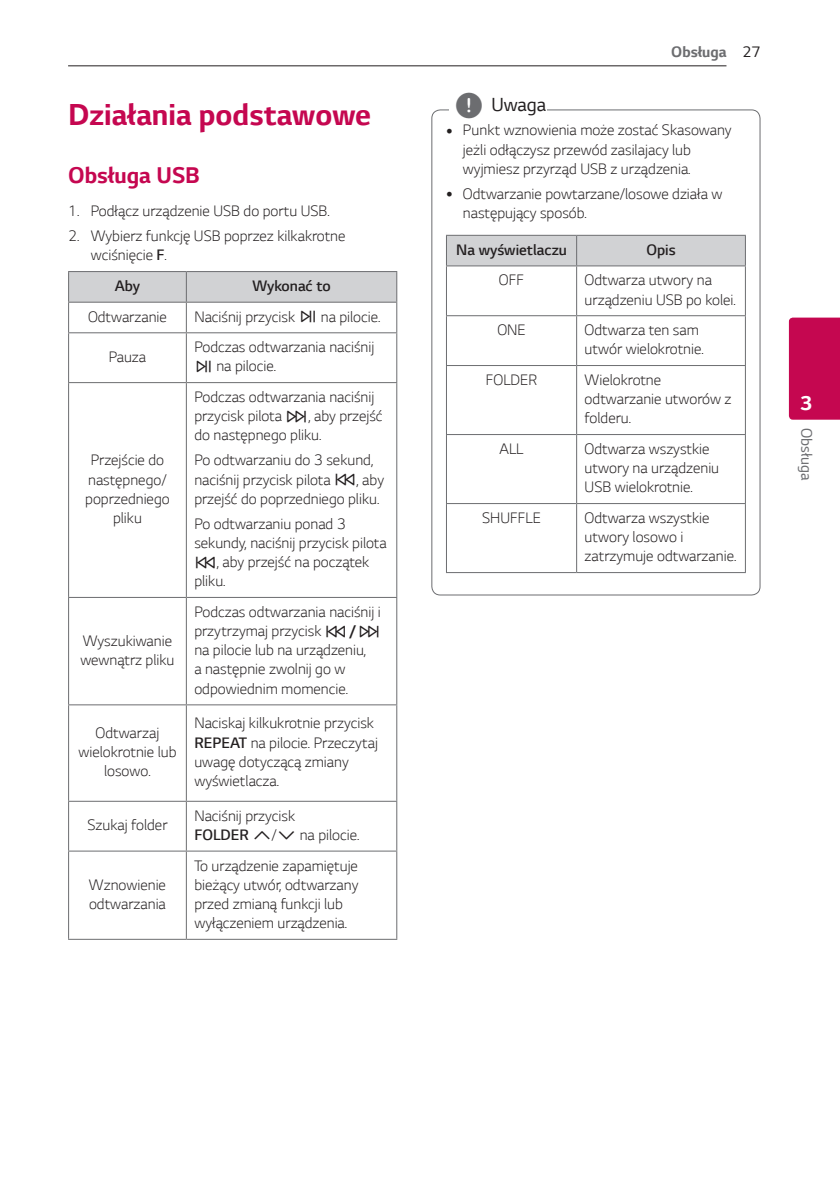
<style>
.page{position:relative;width:840px;height:1191px;background:#fff}
.page>*{position:absolute;margin:0;border:0;box-sizing:border-box;transform-origin:0 0}
.t1{font:700 32px "LG Smart";color:#c50750}
.t2{font:700 24px "LG Smart";color:#c50750}
.t3{font:700 21px "LG Smart";color:#fff}
.t4{font:20px "LG Smart";color:#231f20}
.t5{font:300 16px/19.2px "LG Smart";color:#231f20}
.t6{font:300 16px "LG Smart";color:#231f20}
.t7{font:700 16px "LG Smart";color:#6c6d70}
.t8{font:16px "LG Smart";color:#6c6d70}
.s1{font-style:inherit}
.s2{font-family:"UPSYS Font 2017 Basic";font-weight:400}
.s3{font-family:"UPSYS Common";font-weight:400}
.s4{font-family:"UPSYS Common";font-size:30px;color:#6c6d70}
.s5{font-weight:400;color:#231f20}
</style>
<div class="page">
<hr style="left:68px;top:65px;width:658px;height:1px;background:#231f20">
<div style="left:788px;top:317px;width:51px;height:103px;background:#c50750"></div>
<svg style="left:68px;top:271px;width:329px;height:61px"></svg>
<hr style="left:68px;top:332px;width:118px;height:1px;background:#6c6d70">
<hr style="left:68px;top:333px;width:1px;height:49px;background:#6c6d70">
<hr style="left:186px;top:332px;width:211px;height:1px;background:#6c6d70">
<hr style="left:186px;top:333px;width:1px;height:49px;background:#6c6d70">
<hr style="left:396px;top:333px;width:1px;height:49px;background:#6c6d70">
<hr style="left:68px;top:382px;width:118px;height:1px;background:#6c6d70">
<hr style="left:68px;top:383px;width:1px;height:214px;background:#6c6d70">
<hr style="left:186px;top:382px;width:211px;height:1px;background:#6c6d70">
<hr style="left:186px;top:383px;width:1px;height:214px;background:#6c6d70">
<hr style="left:396px;top:383px;width:1px;height:214px;background:#6c6d70">
<hr style="left:68px;top:598px;width:1px;height:106px;background:#6c6d70">
<hr style="left:186px;top:598px;width:1px;height:106px;background:#6c6d70">
<hr style="left:396px;top:598px;width:1px;height:106px;background:#6c6d70">
<hr style="left:68px;top:705px;width:1px;height:95px;background:#6c6d70">
<hr style="left:186px;top:705px;width:1px;height:95px;background:#6c6d70">
<hr style="left:396px;top:705px;width:1px;height:95px;background:#6c6d70">
<hr style="left:68px;top:801px;width:1px;height:49px;background:#6c6d70">
<hr style="left:186px;top:801px;width:1px;height:49px;background:#6c6d70">
<hr style="left:396px;top:801px;width:1px;height:49px;background:#6c6d70">
<hr style="left:68px;top:851px;width:1px;height:87px;background:#6c6d70">
<hr style="left:186px;top:851px;width:1px;height:87px;background:#6c6d70">
<hr style="left:396px;top:851px;width:1px;height:87px;background:#6c6d70">
<hr style="left:186px;top:302px;width:211px;height:1px;background:#6c6d70">
<hr style="left:68px;top:597px;width:118px;height:1px;background:#6c6d70">
<hr style="left:68px;top:704px;width:118px;height:1px;background:#6c6d70">
<hr style="left:68px;top:800px;width:118px;height:1px;background:#6c6d70">
<hr style="left:68px;top:850px;width:118px;height:1px;background:#6c6d70">
<hr style="left:186px;top:597px;width:211px;height:1px;background:#6c6d70">
<hr style="left:186px;top:704px;width:211px;height:1px;background:#6c6d70">
<hr style="left:186px;top:800px;width:211px;height:1px;background:#6c6d70">
<hr style="left:186px;top:850px;width:211px;height:1px;background:#6c6d70">
<hr style="left:68px;top:938px;width:118px;height:1px;background:#6c6d70">
<hr style="left:186px;top:938px;width:211px;height:1px;background:#6c6d70">
<svg style="left:446px;top:266px;width:298px;height:306px"></svg>
<hr style="left:445px;top:315px;width:131px;height:1px;background:#6c6d70">
<hr style="left:445px;top:365px;width:131px;height:1px;background:#6c6d70">
<hr style="left:445px;top:434px;width:131px;height:1px;background:#6c6d70">
<hr style="left:445px;top:503px;width:131px;height:1px;background:#6c6d70">
<hr style="left:445px;top:572px;width:131px;height:1px;background:#6c6d70">
<div style="left:446px;top:235px;width:299px;height:31px;background:#d1d2d4"></div>
<hr style="left:445px;top:266px;width:1px;height:49px;background:#6c6d70">
<hr style="left:576px;top:266px;width:1px;height:49px;background:#6c6d70">
<hr style="left:744px;top:266px;width:1px;height:49px;background:#6c6d70">
<hr style="left:445px;top:316px;width:1px;height:49px;background:#6c6d70">
<hr style="left:576px;top:316px;width:1px;height:49px;background:#6c6d70">
<hr style="left:744px;top:316px;width:1px;height:49px;background:#6c6d70">
<hr style="left:445px;top:366px;width:1px;height:68px;background:#6c6d70">
<hr style="left:576px;top:366px;width:1px;height:68px;background:#6c6d70">
<hr style="left:744px;top:366px;width:1px;height:68px;background:#6c6d70">
<hr style="left:445px;top:435px;width:1px;height:68px;background:#6c6d70">
<hr style="left:576px;top:435px;width:1px;height:68px;background:#6c6d70">
<hr style="left:744px;top:435px;width:1px;height:68px;background:#6c6d70">
<hr style="left:445px;top:504px;width:1px;height:68px;background:#6c6d70">
<hr style="left:576px;top:504px;width:1px;height:68px;background:#6c6d70">
<hr style="left:744px;top:504px;width:1px;height:68px;background:#6c6d70">
<hr style="left:576px;top:265px;width:169px;height:1px;background:#6c6d70">
<hr style="left:576px;top:315px;width:169px;height:1px;background:#6c6d70">
<hr style="left:576px;top:365px;width:169px;height:1px;background:#6c6d70">
<hr style="left:576px;top:434px;width:169px;height:1px;background:#6c6d70">
<hr style="left:576px;top:503px;width:169px;height:1px;background:#6c6d70">
<hr style="left:576px;top:572px;width:169px;height:1px;background:#6c6d70">
<h1 class="t1" style="left:68px;top:95px;width:304px">Działania podstawowe</h1>
<h2 class="t2" style="left:68px;top:161px;width:133px">Obsługa USB</h2>
<p class="t5" style="left:68px;top:201px;width:263px">1. Podłącz urządzenie USB do portu USB.</p>
<p class="t5" style="left:91px;top:226px;width:256px;text-indent:-23px">2. Wybierz funkcję USB poprzez kilkakrotne wciśnięcie <span class="s1">F</span>.</p>
<p class="t6" style="left:115px;top:276px;width:27px">Aby</p>
<p class="t6" style="left:252px;top:276px;width:80px">Wykonać to</p>
<p class="t5" style="left:88px;top:307px;width:80px">Odtwarzanie</p>
<p class="t5" style="left:194px;top:307px;width:187px">Naciśnij przycisk <span class="s2">N</span> na pilocie.</p>
<p class="t5" style="left:109px;top:347px;width:39px">Pauza</p>
<p class="t5" style="left:194px;top:337px;width:181px">Podczas odtwarzania naciśnij<br><span class="s2">N</span> na pilocie.</p>
<p class="t5" style="left:85px;top:450px;width:86px;text-align:center">Przejście do następnego/ poprzedniego pliku</p>
<p class="t5" style="left:80px;top:631px;width:96px">Wyszukiwanie wewnątrz pliku</p>
<p class="t5" style="left:194px;top:387px;width:190px">Podczas odtwarzania naciśnij przycisk pilota <span class="s2">V</span>, aby przejść do następnego pliku.</p>
<p class="t5" style="left:194px;top:450px;width:191px">Po odtwarzaniu do 3 sekund, naciśnij przycisk pilota <span class="s2">C</span>, aby przejść do poprzedniego pliku.</p>
<p class="t5" style="left:194px;top:514px;width:194px">Po odtwarzaniu ponad 3 sekundy, naciśnij przycisk pilota<br><span class="s2">C</span>, aby przejść na początek pliku.</p>
<p class="t5" style="left:194px;top:602px;width:188px">Podczas odtwarzania naciśnij i przytrzymaj przycisk <span class="s2">C</span><span class="s3">/</span><span class="s2">V </span>na pilocie lub na urządzeniu,<br>a następnie zwolnij go w odpowiednim momencie.</p>
<p class="t5" style="left:78px;top:723px;width:99px;text-align:center">Odtwarzaj wielokrotnie lub losowo.</p>
<p class="t5" style="left:194px;top:713px;width:185px">Naciskaj kilkukrotnie przycisk<br><span class="s1">REPEAT</span> na pilocie. Przeczytaj uwagę dotyczącą zmiany wyświetlacza.</p>
<p class="t5" style="left:87px;top:815px;width:81px">Szukaj folder</p>
<p class="t5" style="left:194px;top:806px;width:166px">Naciśnij przycisk<br><span class="s1">FOLDER</span> <span class="s2">W</span>/<span class="s2">S</span> na pilocie.</p>
<p class="t5" style="left:89px;top:875px;width:78px">Wznowienie odtwarzania</p>
<p class="t5" style="left:194px;top:855px;width:165px">To urządzenie zapamiętuje bieżący utwór, odtwarzany przed zmianą funkcji lub wyłączeniem urządzenia.</p>
<p class="t4" style="left:454px;top:93px;width:93px"><span class="s4">,</span> Uwaga</p>
<p class="t7" style="left:671px;top:42px;width:91px">Obsługa <span class="s5">27</span></p>
<p class="t5" style="left:462px;top:121px;width:270px">Punkt wznowienia może zostać Skasowany jeżli odłączysz przewód zasilajacy lub wyjmiesz przyrząd USB z urządzenia.</p>
<p class="t5" style="left:462px;top:184px;width:261px">Odtwarzanie powtarzane/losowe działa w następujący sposób.</p>
<p class="t6" style="left:456px;top:240px;width:112px">Na wyświetlaczu</p>
<p class="t6" style="left:646px;top:240px;width:31px">Opis</p>
<p class="t5" style="left:498px;top:270px;width:27px">OFF</p>
<p class="t5" style="left:584px;top:270px;width:153px">Odtwarza utwory na urządzeniu USB po kolei.</p>
<p class="t5" style="left:497px;top:320px;width:30px">ONE</p>
<p class="t5" style="left:584px;top:320px;width:120px">Odtwarza ten sam utwór wielokrotnie.</p>
<p class="t5" style="left:485px;top:370px;width:53px">FOLDER</p>
<p class="t5" style="left:584px;top:370px;width:148px">Wielokrotne odtwarzanie utworów z folderu.</p>
<p class="t5" style="left:499px;top:439px;width:25px">ALL</p>
<p class="t5" style="left:584px;top:439px;width:136px">Odtwarza wszystkie utwory na urządzeniu<br>USB wielokrotnie.</p>
<p class="t5" style="left:482px;top:508px;width:60px">SHUFFLE</p>
<p class="t5" style="left:584px;top:508px;width:153px">Odtwarza wszystkie utwory losowo i zatrzymuje odtwarzanie.</p>
<h3 class="t3" style="left:799px;top:390px;width:13px">3</h3>
<p class="t8" style="left:815px;top:428px;width:54px;rotate:90deg">Obsługa</p>
</div>
